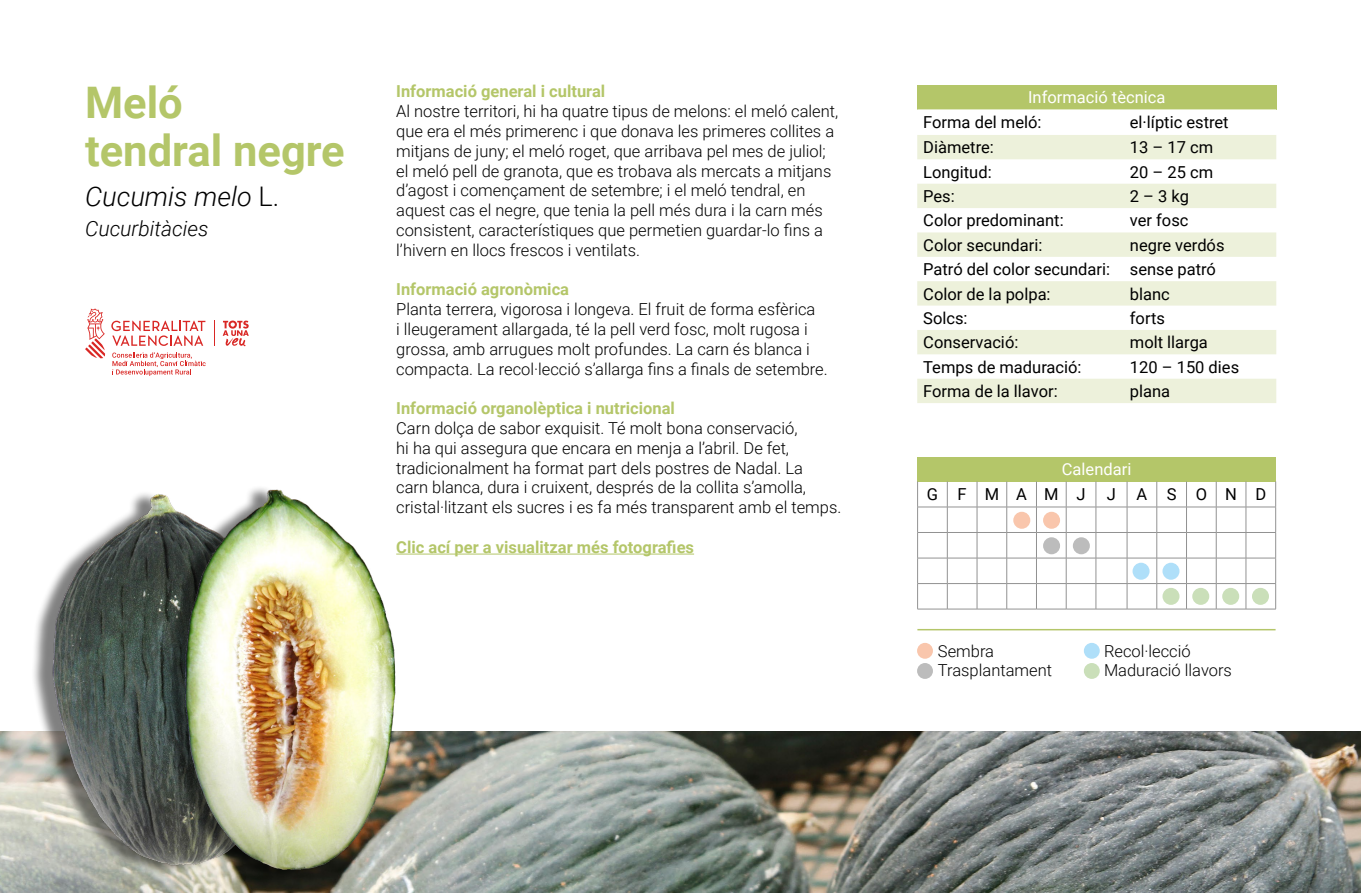
<style>
.page{position:relative;width:1361px;height:893px;background:#fff}
.page>*{position:absolute;margin:0;border:0;box-sizing:border-box;transform-origin:0 0}
.t1{font:700 43.5px/48px "Roboto";color:#b4c669}
.t2{font:italic 300 27px "Roboto";color:#000}
.t3{font:italic 300 21px "Roboto";color:#000}
.t4{font:300 16.5px/19.8px "Roboto";color:#000}
.t5{font:16.5px/24.3px "Roboto";color:#000}
.t6{font:700 16.5px "Roboto";color:#b4c669}
.t7{font:16.5px "Roboto";color:#fff}
.s1{font-style:normal}
</style>
<div class="page">
<img style="left:0;top:731px;width:1361px;height:161px">
<hr style="left:396px;top:554px;width:298px;height:1px;background:#b4c669">
<div style="left:31px;top:490px;width:250px;height:385px;background:#000;opacity:.5"></div>
<img style="left:49px;top:492px;width:114px;height:375px">
<div style="left:917px;top:85px;width:359px;height:24px;background:#b4c669"></div>
<svg style="left:917px;top:109px;width:359px;height:1px"></svg>
<svg style="left:917px;top:135px;width:359px;height:268px;fill:#edf1db"></svg>
<div style="left:917px;top:457px;width:358px;height:24px;background:#b4c669"></div>
<hr style="left:917px;top:507px;width:30px;height:1px;background:#929292">
<hr style="left:947px;top:507px;width:30px;height:1px;background:#929292">
<hr style="left:1006px;top:507px;width:30px;height:1px;background:#929292">
<hr style="left:1036px;top:507px;width:30px;height:1px;background:#929292">
<hr style="left:1066px;top:507px;width:30px;height:1px;background:#929292">
<hr style="left:1096px;top:507px;width:31px;height:1px;background:#929292">
<hr style="left:1156px;top:507px;width:30px;height:1px;background:#929292">
<hr style="left:1186px;top:507px;width:30px;height:1px;background:#929292">
<hr style="left:1216px;top:507px;width:30px;height:1px;background:#929292">
<hr style="left:1246px;top:507px;width:30px;height:1px;background:#929292">
<hr style="left:917px;top:532px;width:30px;height:1px;background:#929292">
<hr style="left:947px;top:532px;width:30px;height:1px;background:#929292">
<hr style="left:1006px;top:532px;width:30px;height:1px;background:#929292">
<hr style="left:1036px;top:532px;width:30px;height:1px;background:#929292">
<hr style="left:1066px;top:532px;width:30px;height:1px;background:#929292">
<hr style="left:1096px;top:532px;width:31px;height:1px;background:#929292">
<hr style="left:1156px;top:532px;width:30px;height:1px;background:#929292">
<hr style="left:1186px;top:532px;width:30px;height:1px;background:#929292">
<hr style="left:1216px;top:532px;width:30px;height:1px;background:#929292">
<hr style="left:1246px;top:532px;width:30px;height:1px;background:#929292">
<hr style="left:917px;top:558px;width:30px;height:1px;background:#929292">
<hr style="left:947px;top:558px;width:30px;height:1px;background:#929292">
<hr style="left:1006px;top:558px;width:30px;height:1px;background:#929292">
<hr style="left:1036px;top:558px;width:30px;height:1px;background:#929292">
<hr style="left:1066px;top:558px;width:30px;height:1px;background:#929292">
<hr style="left:1096px;top:558px;width:31px;height:1px;background:#929292">
<hr style="left:1156px;top:558px;width:30px;height:1px;background:#929292">
<hr style="left:1186px;top:558px;width:30px;height:1px;background:#929292">
<hr style="left:1216px;top:558px;width:30px;height:1px;background:#929292">
<hr style="left:1246px;top:558px;width:30px;height:1px;background:#929292">
<hr style="left:917px;top:583px;width:30px;height:1px;background:#929292">
<svg style="left:917px;top:481px;width:1px;height:128px"></svg>
<hr style="left:947px;top:583px;width:30px;height:1px;background:#929292">
<svg style="left:947px;top:481px;width:1px;height:128px"></svg>
<hr style="left:1006px;top:583px;width:30px;height:1px;background:#929292">
<hr style="left:1036px;top:583px;width:30px;height:1px;background:#929292">
<svg style="left:1036px;top:481px;width:1px;height:128px"></svg>
<hr style="left:1066px;top:583px;width:30px;height:1px;background:#929292">
<svg style="left:1066px;top:481px;width:1px;height:128px"></svg>
<hr style="left:1096px;top:583px;width:31px;height:1px;background:#929292">
<svg style="left:1095px;top:481px;width:1px;height:128px"></svg>
<hr style="left:1156px;top:583px;width:30px;height:1px;background:#929292">
<hr style="left:1186px;top:583px;width:30px;height:1px;background:#929292">
<svg style="left:1186px;top:481px;width:1px;height:128px"></svg>
<hr style="left:1216px;top:583px;width:30px;height:1px;background:#929292">
<svg style="left:1216px;top:481px;width:1px;height:128px"></svg>
<hr style="left:1246px;top:583px;width:30px;height:1px;background:#929292">
<svg style="left:1245px;top:481px;width:1px;height:128px"></svg>
<svg style="left:1275px;top:481px;width:1px;height:128px"></svg>
<hr style="left:917px;top:609px;width:30px;height:1px;background:#929292">
<hr style="left:947px;top:609px;width:30px;height:1px;background:#929292">
<svg style="left:977px;top:481px;width:30px;height:129px"></svg>
<hr style="left:1006px;top:609px;width:30px;height:1px;background:#929292">
<hr style="left:1036px;top:609px;width:30px;height:1px;background:#929292">
<hr style="left:1066px;top:609px;width:30px;height:1px;background:#929292">
<hr style="left:1096px;top:609px;width:31px;height:1px;background:#929292">
<svg style="left:1127px;top:481px;width:30px;height:129px"></svg>
<hr style="left:1156px;top:609px;width:30px;height:1px;background:#929292">
<hr style="left:1186px;top:609px;width:30px;height:1px;background:#929292">
<hr style="left:1216px;top:609px;width:30px;height:1px;background:#929292">
<hr style="left:1246px;top:609px;width:30px;height:1px;background:#929292">
<div style="left:917px;top:643px;width:16px;height:16px;background:#f9c6ac;border-radius:50%"></div>
<div style="left:1084px;top:643px;width:15px;height:16px;background:#afdff9;border-radius:50%"></div>
<div style="left:1084px;top:663px;width:15px;height:16px;background:#cadfb9;border-radius:50%"></div>
<div style="left:917px;top:663px;width:16px;height:16px;background:#bcbcbc;border-radius:50%"></div>
<hr style="left:917px;top:629px;width:358px;height:1px;background:#b4c669">
<svg style="left:112px;top:352px;width:94px;height:24px"></svg>
<svg style="left:111px;top:321px;width:94px;height:25px"></svg>
<svg style="left:85px;top:308px;width:20px;height:50px"></svg>
<svg style="left:223px;top:321px;width:26px;height:25px"></svg>
<svg style="left:214px;top:320px;width:1px;height:26px"></svg>
<div style="left:1132px;top:563px;width:17px;height:17px;background:#afdff9;border-radius:50%"></div>
<div style="left:1162px;top:563px;width:17px;height:17px;background:#afdff9;border-radius:50%"></div>
<div style="left:1013px;top:512px;width:17px;height:17px;background:#f9c6ac;border-radius:50%"></div>
<div style="left:1043px;top:512px;width:17px;height:17px;background:#f9c6ac;border-radius:50%"></div>
<div style="left:1043px;top:537px;width:17px;height:17px;background:#bcbcbc;border-radius:50%"></div>
<div style="left:1073px;top:537px;width:17px;height:17px;background:#bcbcbc;border-radius:50%"></div>
<div style="left:1162px;top:588px;width:17px;height:17px;background:#cadfb9;border-radius:50%"></div>
<div style="left:1192px;top:588px;width:17px;height:17px;background:#cadfb9;border-radius:50%"></div>
<div style="left:1222px;top:588px;width:17px;height:17px;background:#cadfb9;border-radius:50%"></div>
<div style="left:163px;top:485px;width:225px;height:395px;background:#000;opacity:.5"></div>
<img style="left:184px;top:487px;width:214px;height:383px">
<div style="left:1252px;top:588px;width:17px;height:17px;background:#cadfb9;border-radius:50%"></div>
<h1 class="t1" style="left:85px;top:77px;width:261px">Meló<br>tendral negre</h1>
<h2 class="t2" style="left:85px;top:178px;width:196px">Cucumis melo <span class="s1">L.</span></h2>
<p class="t3" style="left:85px;top:214px;width:125px">Cucurbitàcies</p>
<p class="t6" style="left:396px;top:80px;width:210px">Informació general i cultural</p>
<p class="t4" style="left:396px;top:101px;width:443px">Al nostre territori, hi ha quatre tipus de melons: el meló calent, que era el més primerenc i que donava les primeres collites a mitjans de juny; el meló roget, que arribava pel mes de juliol; el meló pell de granota, que es trobava als mercats a mitjans d’agost i començament de setembre; i el meló tendral, en aquest cas el negre, que tenia la pell més dura i la carn més consistent, característiques que permetien guardar-lo fins a l’hivern en llocs frescos i ventilats.</p>
<p class="t6" style="left:396px;top:278px;width:174px">Informació agronòmica</p>
<p class="t4" style="left:396px;top:299px;width:433px">Planta terrera, vigorosa i longeva. El fruit de forma esfèrica<br>i lleugerament allargada, té la pell verd fosc, molt rugosa i grossa, amb arrugues molt profundes. La carn és blanca i compacta. La recol·lecció s’allarga fins a finals de setembre.</p>
<p class="t6" style="left:396px;top:397px;width:280px">Informació organolèptica i nutricional</p>
<p class="t4" style="left:396px;top:418px;width:446px">Carn dolça de sabor exquisit. Té molt bona conservació,<br>hi ha qui assegura que encara en menja a l’abril. De fet, tradicionalment ha format part dels postres de Nadal. La<br>carn blanca, dura i cruixent, després de la collita s’amolla, cristal·litzant els sucres i es fa més transparent amb el temps.</p>
<p class="t6" style="left:396px;top:535px;width:299px">Clic ací per a visualitzar més fotografies</p>
<p class="t7" style="left:1028px;top:86px;width:139px">Informació tècnica</p>
<p class="t5" style="left:923px;top:109px;width:120px">Forma del meló:</p>
<p class="t5" style="left:1130px;top:109px;width:100px">el·líptic estret</p>
<p class="t5" style="left:923px;top:135px;width:72px">Diàmetre:</p>
<p class="t5" style="left:1130px;top:135px;width:85px">13 – 17 cm</p>
<p class="t5" style="left:923px;top:159px;width:70px">Longitud:</p>
<p class="t5" style="left:1130px;top:159px;width:85px">20 – 25 cm</p>
<p class="t5" style="left:923px;top:183px;width:33px">Pes:</p>
<p class="t5" style="left:1130px;top:183px;width:61px">2 – 3 kg</p>
<p class="t5" style="left:923px;top:208px;width:142px">Color predominant:</p>
<p class="t5" style="left:1130px;top:208px;width:60px">ver fosc</p>
<p class="t5" style="left:923px;top:232px;width:121px">Color secundari:</p>
<p class="t5" style="left:923px;top:232px;width:303px;text-indent:207px">negre verdós<br>Patró del color secundari: sense patró<br>Color de la polpa:</p>
<p class="t5" style="left:1130px;top:281px;width:41px">blanc</p>
<p class="t5" style="left:923px;top:305px;width:46px">Solcs:</p>
<p class="t5" style="left:1130px;top:305px;width:37px">forts</p>
<p class="t5" style="left:923px;top:330px;width:97px">Conservació:</p>
<p class="t5" style="left:1130px;top:330px;width:79px">molt llarga</p>
<p class="t5" style="left:923px;top:354px;width:160px">Temps de maduració:</p>
<p class="t5" style="left:1130px;top:354px;width:111px">120 – 150 dies</p>
<p class="t5" style="left:923px;top:378px;width:136px">Forma de la llavor:</p>
<p class="t5" style="left:1130px;top:378px;width:42px">plana</p>
<p class="t7" style="left:1062px;top:458px;width:71px">Calendari</p>
<p class="t5" style="left:927px;top:481px;width:160px">GFMAMJ</p>
<p class="t5" style="left:1107px;top:481px;width:161px">JASOND</p>
<p class="t4" style="left:938px;top:640px;width:58px">Sembra</p>
<p class="t4" style="left:1104px;top:640px;width:88px">Recol·lecció</p>
<p class="t4" style="left:938px;top:660px;width:116px">Trasplantament</p>
<p class="t4" style="left:1104px;top:660px;width:129px">Maduració llavors</p>
</div>
